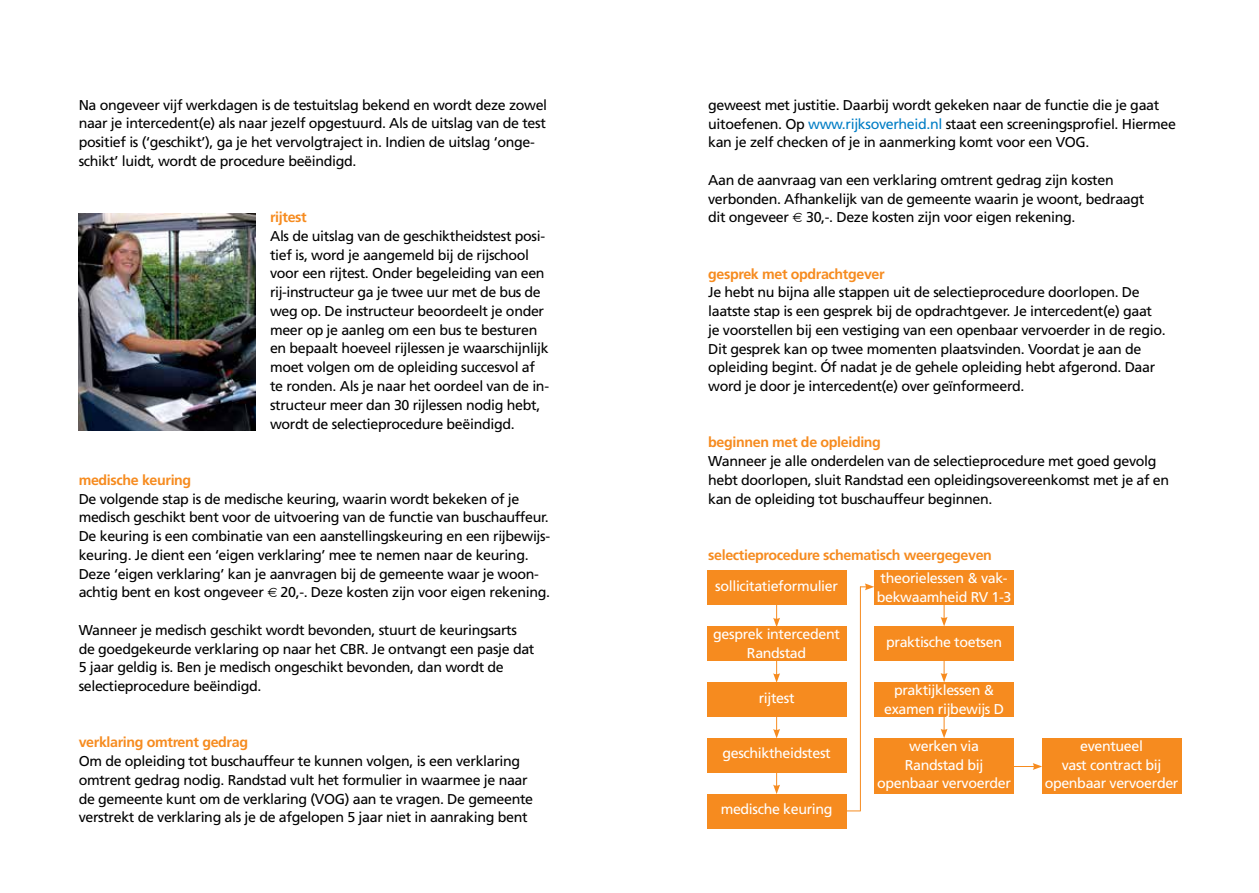
<style>
.page{position:relative;width:1259px;height:893px;background:#fff}
.page>*{position:absolute;margin:0;border:0;box-sizing:border-box;transform-origin:0 0}
.t1{font:14.25px/18.8px "Frutiger";letter-spacing:-.025em;color:#000}
.t2{font:14.25px/18.8px "Frutiger";letter-spacing:-.025em;color:#fff;text-align:center}
.t3{font:700 14.25px "Frutiger";letter-spacing:-.025em;color:#f68b1f}
.s1{font-family:"Charcoal CY"}
.s2{color:#007dc5}
</style>
<div class="page">
<img style="left:79px;top:214px;width:177px;height:216px">
<svg style="left:773px;top:605px;width:7px;height:22px"></svg>
<div style="left:707px;top:571px;width:139px;height:34px;background:#f68b1f"></div>
<div style="left:707px;top:627px;width:139px;height:34px;background:#f68b1f"></div>
<div style="left:707px;top:683px;width:139px;height:34px;background:#f68b1f"></div>
<div style="left:707px;top:738px;width:139px;height:34px;background:#f68b1f"></div>
<div style="left:707px;top:794px;width:139px;height:34px;background:#f68b1f"></div>
<div style="left:874px;top:571px;width:140px;height:34px;background:#f68b1f"></div>
<div style="left:874px;top:627px;width:140px;height:34px;background:#f68b1f"></div>
<div style="left:874px;top:738px;width:140px;height:56px;background:#f68b1f"></div>
<div style="left:1041px;top:738px;width:140px;height:56px;background:#f68b1f"></div>
<svg style="left:773px;top:661px;width:7px;height:22px"></svg>
<svg style="left:773px;top:717px;width:7px;height:21px"></svg>
<svg style="left:773px;top:772px;width:7px;height:22px"></svg>
<svg style="left:940px;top:605px;width:7px;height:21px"></svg>
<svg style="left:940px;top:661px;width:7px;height:21px"></svg>
<svg style="left:846px;top:810px;width:14px;height:1px"></svg>
<hr style="left:860px;top:587px;width:1px;height:224px;background:#f68b1f">
<svg style="left:860px;top:583px;width:14px;height:7px"></svg>
<svg style="left:1014px;top:763px;width:28px;height:7px"></svg>
<div style="left:874px;top:682px;width:140px;height:34px;background:#f68b1f"></div>
<svg style="left:940px;top:716px;width:7px;height:22px"></svg>
<p class="t1" style="left:79px;top:95px;width:470px">Na ongeveer vijf werkdagen is de testuitslag bekend en wordt deze zowel naar je intercedent(e) als naar jezelf opgestuurd. Als de uitslag van de test positief is (‘geschikt’), ga je het vervolgtraject in. Indien de uitslag ‘onge&shy;schikt’ luidt, wordt de procedure beëindigd.</p>
<p class="t3" style="left:270px;top:209px;width:38px">rijtest</p>
<p class="t1" style="left:270px;top:226px;width:280px">Als de uitslag van de geschiktheidstest posi&shy;tief is, word je aangemeld bij de rijschool voor een rijtest. Onder begeleiding van een rij-instructeur ga je twee uur met de bus de weg op. De instructeur beoordeelt je onder meer op je aanleg om een bus te besturen en bepaalt hoeveel rijlessen je waarschijnlijk moet volgen om de opleiding succesvol af te ronden. Als je naar het oordeel van de in&shy;structeur meer dan 30 rijlessen nodig hebt, wordt de selectieprocedure beëindigd.</p>
<p class="t3" style="left:79px;top:471px;width:114px">medische keuring</p>
<p class="t1" style="left:79px;top:489px;width:473px">De volgende stap is de medische keuring, waarin wordt bekeken of je medisch geschikt bent voor de uitvoering van de functie van buschauffeur.<br>De keuring is een combinatie van een aanstellingskeuring en een rijbewijs&shy;keuring. Je dient een ‘eigen verklaring’ mee te nemen naar de keuring.<br>Deze ‘eigen verklaring’ kan je aanvragen bij de gemeente waar je woon&shy;achtig bent en kost ongeveer <span class="s1">€</span> 20,-. Deze kosten zijn voor eigen rekening.</p>
<p class="t1" style="left:79px;top:620px;width:457px">Wanneer je medisch geschikt wordt bevonden, stuurt de keuringsarts de goedgekeurde verklaring op naar het CBR. Je ontvangt een pasje dat 5 jaar geldig is. Ben je medisch ongeschikt bevonden, dan wordt de selectieprocedure beëindigd.</p>
<p class="t3" style="left:79px;top:734px;width:171px">verklaring omtrent gedrag</p>
<p class="t1" style="left:79px;top:752px;width:456px">Om de opleiding tot buschauffeur te kunnen volgen, is een verklaring omtrent gedrag nodig. Randstad vult het formulier in waarmee je naar de gemeente kunt om de verklaring (VOG) aan te vragen. De gemeente verstrekt de verklaring als je de afgelopen 5 jaar niet in aanraking bent</p>
<p class="t1" style="left:708px;top:95px;width:469px">geweest met justitie. Daarbij wordt gekeken naar de functie die je gaat uitoefenen. Op <span class="s2">www.rijksoverheid.nl</span> staat een screeningsprofiel. Hiermee kan je zelf checken of je in aanmerking komt voor een VOG.</p>
<p class="t1" style="left:708px;top:170px;width:438px">Aan de aanvraag van een verklaring omtrent gedrag zijn kosten verbonden. Afhankelijk van de gemeente waarin je woont, bedraagt dit ongeveer <span class="s1">€</span> 30,-. Deze kosten zijn voor eigen rekening.</p>
<p class="t3" style="left:708px;top:265px;width:178px">gesprek met opdrachtgever</p>
<p class="t1" style="left:708px;top:283px;width:459px">Je hebt nu bijna alle stappen uit de selectieprocedure doorlopen. De laatste stap is een gesprek bij de opdrachtgever. Je intercedent(e) gaat je voorstellen bij een vestiging van een openbaar vervoerder in de regio.<br>Dit gesprek kan op twee momenten plaatsvinden. Voordat je aan de opleiding begint. Óf nadat je de gehele opleiding hebt afgerond. Daar word je door je intercedent(e) over geïnformeerd.</p>
<p class="t3" style="left:708px;top:434px;width:174px">beginnen met de opleiding</p>
<p class="t1" style="left:708px;top:452px;width:462px">Wanneer je alle onderdelen van de selectieprocedure met goed gevolg hebt doorlopen, sluit Randstad een opleidingsovereenkomst met je af en kan de opleiding tot buschauffeur beginnen.</p>
<p class="t3" style="left:708px;top:546px;width:285px">selectieprocedure schematisch weergegeven</p>
<p class="t2" style="left:715px;top:576px;width:124px">sollicitatieformulier</p>
<p class="t2" style="left:713px;top:625px;width:128px">gesprek intercedent<br>Randstad</p>
<p class="t2" style="left:758px;top:688px;width:37px">rijtest</p>
<p class="t2" style="left:876px;top:569px;width:136px;text-align:left">theorielessen &amp; vak&shy;bekwaamheid RV 1-3</p>
<p class="t2" style="left:886px;top:632px;width:117px">praktische toetsen</p>
<p class="t2" style="left:884px;top:680px;width:121px">praktijklessen &amp; examen rijbewijs D</p>
<p class="t2" style="left:722px;top:744px;width:110px">geschiktheidstest</p>
<p class="t2" style="left:720px;top:800px;width:113px">medische keuring</p>
<p class="t2" style="left:877px;top:736px;width:135px">werken via<br>Randstad bij openbaar vervoerder</p>
<p class="t2" style="left:1044px;top:736px;width:135px">eventueel<br>vast contract bij openbaar vervoerder</p>
</div>
